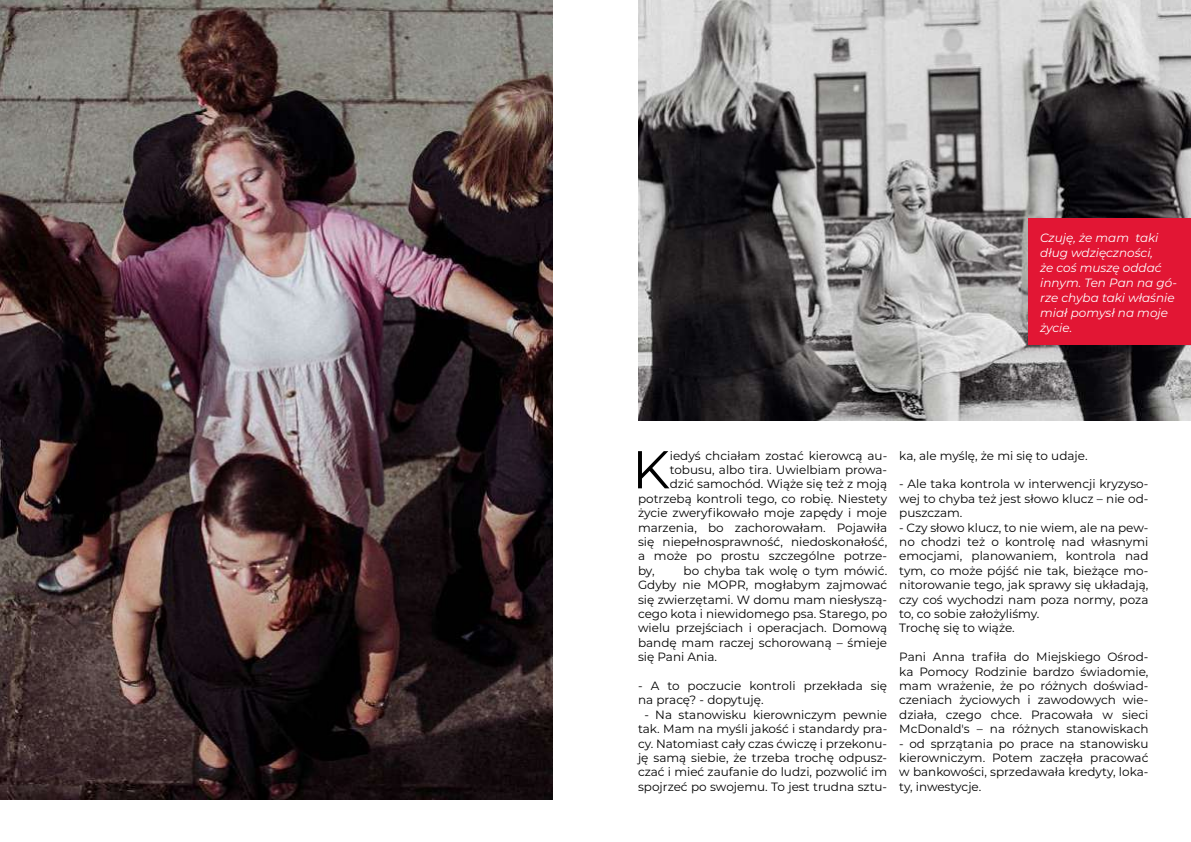
<style>
.page{position:relative;width:1191px;height:842px;background:#fff}
.page>*{position:absolute;margin:0;border:0;box-sizing:border-box;transform-origin:0 0}
.t1{font:53.1px "Montserrat";color:#000}
.t2{font:12px/14.4px "Montserrat";color:#000;text-align:justify}
.t3{font:italic 12px/15px "Montserrat";color:#fff}
</style>
<div class="page">
<img style="left:0;top:0;width:553px;height:799px">
<img style="left:638px;top:0;width:553px;height:420px">
<div style="left:1028px;top:219px;width:163px;height:126px;background:#e21634"></div>
<p class="t3" style="left:1040px;top:230px;width:138px">Czuję, że mam taki dług wdzięczności,<br>że coś muszę oddać innym. Ten Pan na gó&shy;rze chyba taki właśnie miał pomysł na moje życie.</p>
<h1 class="t1" style="left:632px;top:433px;width:39px">K</h1>
<p class="t2" style="left:670px;top:448px;width:219px">iedyś chciałam zostać kierowcą au-</p>
<p class="t2" style="left:670px;top:462px;width:219px">tobusu, albo tira. Uwielbiam prowa-</p>
<p class="t2" style="left:670px;top:476px;width:219px">dzić samochód. Wiąże się też z moją</p>
<p class="t2" style="left:638px;top:491px;width:251px">potrzebą kontroli tego, co robię. Niestety</p>
<p class="t2" style="left:638px;top:505px;width:251px">życie zweryfikowało moje zapędy i moje</p>
<p class="t2" style="left:638px;top:520px;width:251px">marzenia, bo zachorowałam. Pojawiła</p>
<p class="t2" style="left:638px;top:534px;width:251px">się niepełnosprawność, niedoskonałość,</p>
<p class="t2" style="left:638px;top:548px;width:251px">a może po prostu szczególne potrze-</p>
<p class="t2" style="left:638px;top:563px;width:18px">by,</p>
<p class="t2" style="left:638px;top:563px;width:251px;text-indent:46px">bo chyba tak wolę o tym mówić.<br>Gdyby nie MOPR, mogłabym zajmować się zwierzętami. W domu mam niesłyszą&shy;cego kota i niewidomego psa. Starego, po wielu przejściach i operacjach. Domową bandę mam raczej schorowaną – śmieje się Pani Ania.</p>
<p class="t2" style="left:638px;top:678px;width:251px">- A to poczucie kontroli przekłada się na pracę? - dopytuję.</p>
<p class="t2" style="left:638px;top:707px;width:251px;text-align:center">- Na stanowisku kierowniczym pewnie tak. Mam na myśli jakość i standardy pra&shy;cy. Natomiast cały czas ćwiczę i przekonu&shy;ję samą siebie, że trzeba trochę odpusz&shy;czać i mieć zaufanie do ludzi, pozwolić im spojrzeć po swojemu. To jest trudna sztu-</p>
<p class="t2" style="left:899px;top:448px;width:190px">ka, ale myślę, że mi się to udaje.</p>
<p class="t2" style="left:899px;top:476px;width:251px">- Ale taka kontrola w interwencji kryzyso&shy;wej to chyba też jest słowo klucz – nie od&shy;puszczam.</p>
<p class="t2" style="left:899px;top:520px;width:251px;text-align:left">- Czy słowo klucz, to nie wiem, ale na pew&shy;no chodzi też o kontrolę nad własnymi emocjami, planowaniem, kontrola nad tym, co może pójść nie tak, bieżące mo&shy;nitorowanie tego, jak sprawy się układają, czy coś wychodzi nam poza normy, poza to, co sobie założyliśmy.<br>Trochę się to wiąże.</p>
<p class="t2" style="left:899px;top:649px;width:251px">Pani Anna trafiła do Miejskiego Ośrod&shy;ka Pomocy Rodzinie bardzo świadomie, mam wrażenie, że po różnych doświad&shy;czeniach życiowych i zawodowych wie&shy;działa, czego chce. Pracowała w sieci McDonald's – na różnych stanowiskach</p>
<p class="t2" style="left:899px;top:736px;width:251px">- od sprzątania po prace na stanowisku kierowniczym. Potem zaczęła pracować w bankowości, sprzedawała kredyty, loka&shy;ty, inwestycje.</p>
</div>
